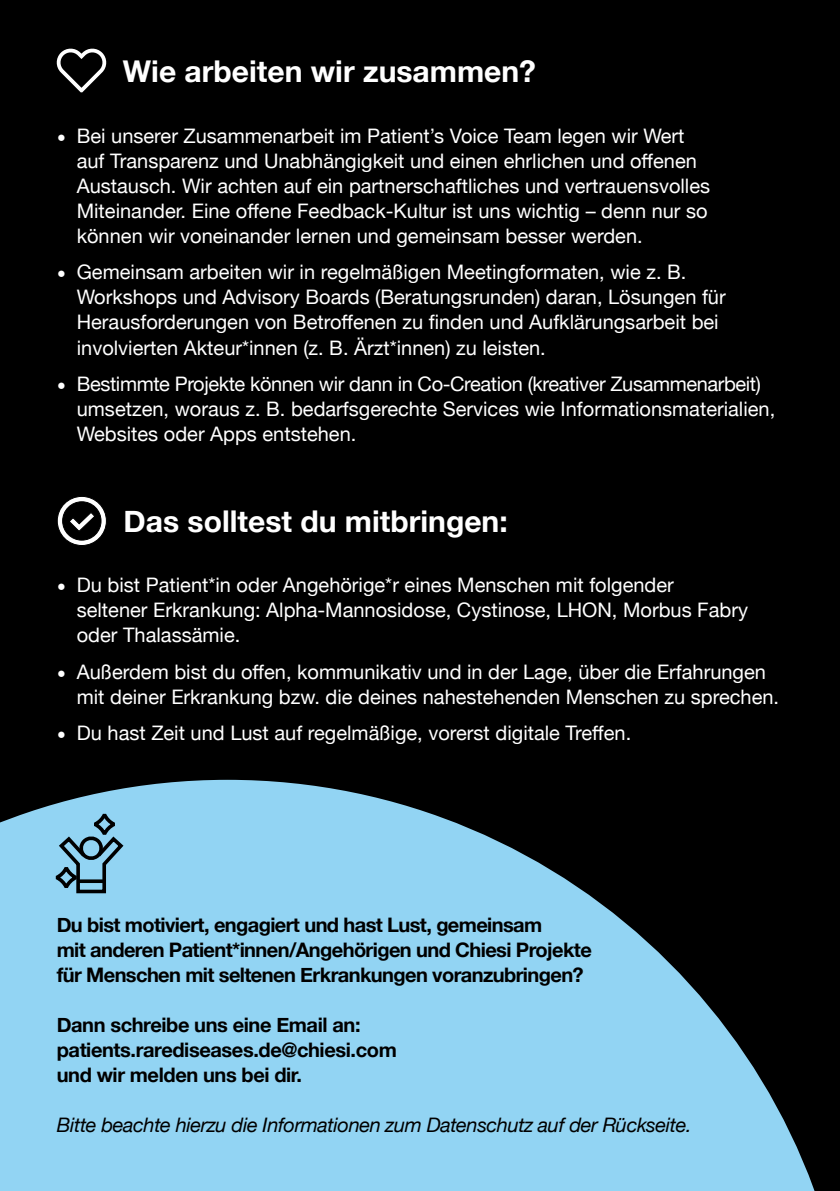
<style>
.page{position:relative;width:840px;height:1191px;background:#fff}
.page>*{position:absolute;margin:0;border:0;box-sizing:border-box;transform-origin:0 0}
.t1{font:700 30px "Helvetica Neue";color:#fff}
.t2{font:20px/25px "Helvetica Neue";color:#fff}
.t3{font:700 20px/25px "Helvetica Neue";letter-spacing:-.03em;color:#000}
.t4{font:italic 20px "Helvetica Neue";letter-spacing:-.02em;color:#000}
.s1{font-family:"Minion Pro";font-size:24px}
</style>
<div class="page">
<div style="left:0;top:0;width:839px;height:1191px;background:#000"></div>
<svg style="left:0;top:780px;width:815px;height:411px;fill:#92d4f3"></svg>
<svg style="left:56px;top:48px;width:51px;height:45px"></svg>
<svg style="left:57px;top:496px;width:50px;height:50px"></svg>
<svg style="left:52px;top:806px;width:74px;height:89px"></svg>
<h1 class="t1" style="left:123px;top:47px;width:414px">Wie arbeiten wir zusammen?</h1>
<p class="t2" style="left:77px;top:125px;width:634px;text-indent:-20px"><span class="s1">•</span> Bei unserer Zusammenarbeit im Patientʼs Voice Team legen wir Wert auf Transparenz und Unabhängigkeit und einen ehrlichen und offenen Austausch. Wir achten auf ein partnerschaftliches und vertrauensvolles Miteinander. Eine offene Feedback-Kultur ist uns wichtig – denn nur so können wir voneinander lernen und gemeinsam besser werden.</p>
<p class="t2" style="left:77px;top:261px;width:650px;text-indent:-20px"><span class="s1">•</span> Gemeinsam arbeiten wir in regelmäßigen Meetingformaten, wie z. B.<br>Workshops und Advisory Boards (Beratungsrunden) daran, Lösungen für Herausforderungen von Betroffenen zu finden und Aufklärungsarbeit bei involvierten Akteur*innen (z. B. Ärzt*innen) zu leisten.</p>
<p class="t2" style="left:77px;top:372px;width:699px;text-indent:-20px"><span class="s1">•</span> Bestimmte Projekte können wir dann in Co-Creation (kreativer Zusammenarbeit) umsetzen, woraus z. B. bedarfsgerechte Services wie Informationsmaterialien,<br>Websites oder Apps entstehen.</p>
<h1 class="t1" style="left:123px;top:497px;width:385px">Das solltest du mitbringen:</h1>
<p class="t2" style="left:77px;top:574px;width:672px;text-indent:-20px"><span class="s1">•</span> Du bist Patient*in oder Angehörige*r eines Menschen mit folgender seltener Erkrankung: Alpha-Mannosidose, Cystinose, LHON, Morbus Fabry oder Thalassämie.</p>
<p class="t2" style="left:77px;top:660px;width:703px;text-indent:-20px"><span class="s1">•</span> Außerdem bist du offen, kommunikativ und in der Lage, über die Erfahrungen mit deiner Erkrankung bzw. die deines nahestehenden Menschen zu sprechen.</p>
<p class="t2" style="left:57px;top:721px;width:575px"><span class="s1">•</span> Du hast Zeit und Lust auf regelmäßige, vorerst digitale Treffen.</p>
<p class="t3" style="left:57px;top:913px;width:536px">Du bist motiviert, engagiert und hast Lust, gemeinsam<br>mit anderen Patient*innen/Angehörigen und Chiesi Projekte für Menschen mit seltenen Erkrankungen voranzubringen?</p>
<p class="t3" style="left:57px;top:1013px;width:341px">Dann schreibe uns eine Email an: patients.rarediseases.de@chiesi.com und wir melden uns bei dir.</p>
<p class="t4" style="left:57px;top:1110px;width:636px">Bitte beachte hierzu die Informationen zum Datenschutz auf der Rückseite.</p>
</div>
